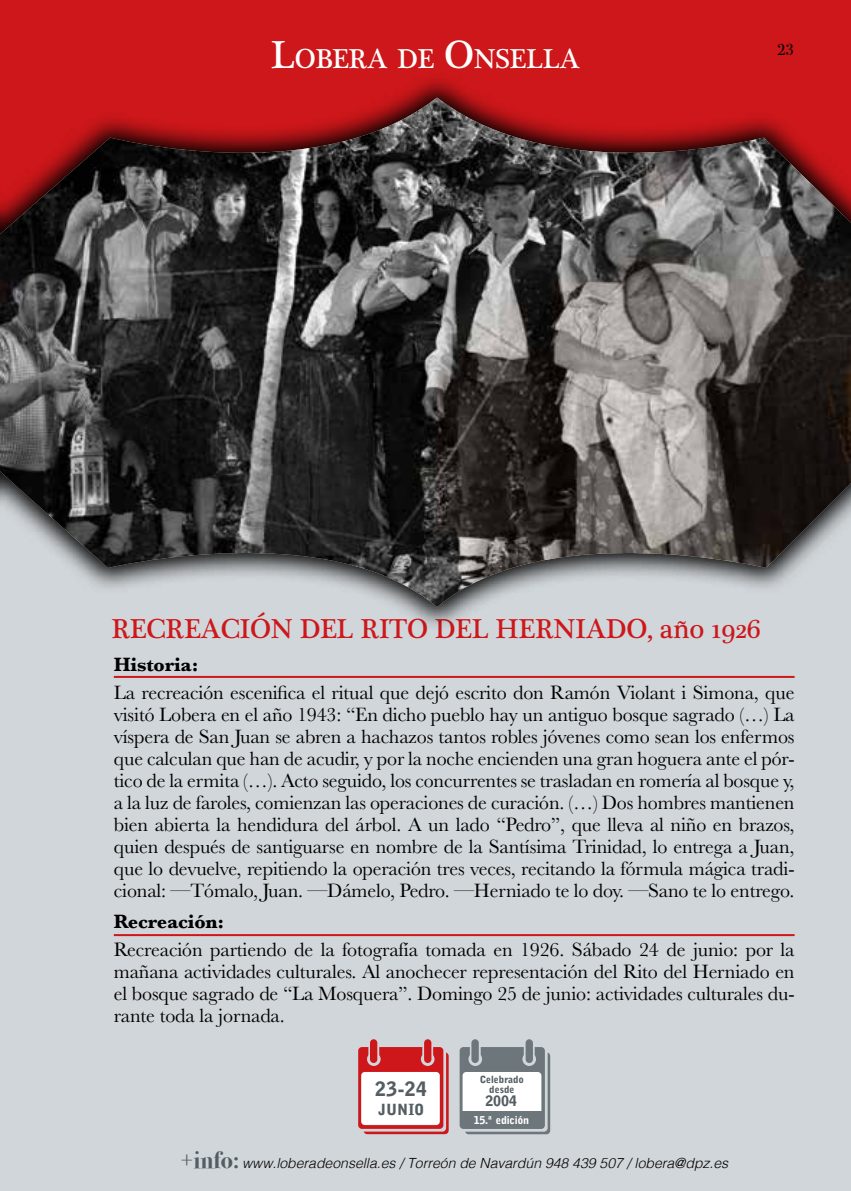
<style>
.page{position:relative;width:851px;height:1191px;background:#fff}
.page>*{position:absolute;margin:0;border:0;box-sizing:border-box;transform-origin:0 0}
.t1{font:28px "Plantagenet Cherokee";letter-spacing:-.01em;color:#cd171a}
.t2{font:28px "Plantagenet Cherokee";letter-spacing:-.015em;color:#fff}
.t3{font:20px/22px "Baskerville";letter-spacing:-.01em;color:#000;text-align:justify}
.t4{font:700 20px "Baskerville";letter-spacing:-.01em;color:#000}
.t5{font:900 19.8px "Bell Gothic Std";color:#535d62}
.t6{font:16px "Bodoni Svty Two ITCTT";color:#000}
.t7{font:900 15.4px "Bell Gothic Std";color:#535d62}
.t8{font:900 14.4px "Bell Gothic Std";color:#535d62}
.t9{font:italic 300 14px "Helvetica";color:#000}
.t10{font:900 10.8px "Bell Gothic Std";letter-spacing:-.025em;color:#fff}
.t11{font:900 9.8px/10px "Bell Gothic Std";color:#535d62;text-align:center}
.s1{font-size:40px}
.s2{font-family:"Bodoni Svty Two ITCTT";font-weight:700;font-style:normal;font-size:24px;color:#535d62}
</style>
<div class="page">
<div style="left:0;top:425px;width:850px;height:766px;background:#d1d6da"></div>
<div style="left:0;top:0;width:850px;height:268px;background:#cd171a"></div>
<hr style="left:114px;top:934px;width:680px;height:2px;background:#cd171a">
<hr style="left:114px;top:676px;width:680px;height:2px;background:#cd171a">
<img style="left:0;top:98px;width:850px;height:508px">
<div style="left:424px;top:1039px;width:7px;height:24px;background:#cd171a;border-radius:4px"></div>
<div style="left:370px;top:1039px;width:7px;height:24px;background:#cd171a;border-radius:4px"></div>
<svg style="left:358px;top:1047px;width:90px;height:87px;background:#e7a3a5"></svg>
<div style="left:525px;top:1039px;width:8px;height:24px;background:#6d767a;border-radius:4px"></div>
<div style="left:471px;top:1039px;width:7px;height:24px;background:#6d767a;border-radius:4px"></div>
<svg style="left:459px;top:1047px;width:91px;height:87px;background:#afb4b6"></svg>
<h1 class="t2" style="left:271px;top:42px;width:310px"><span class="s1">L</span>OBERA DE <span class="s1">O</span>NSELLA</h1>
<p class="t6" style="left:777px;top:36px;width:19px">23</p>
<h1 class="t1" style="left:111px;top:612px;width:651px">RECREACIÓN DEL RITO DEL HERNIADO, año 1926</h1>
<p class="t4" style="left:114px;top:651px;width:86px">Historia:</p>
<p class="t3" style="left:114px;top:682px;width:682px">La recreación escenifica el ritual que dejó escrito don Ramón Violant i Simona, que visitó Lobera en el año 1943: “En dicho pueblo hay un antiguo bosque sagrado (…) La víspera de San Juan se abren a hachazos tantos robles jóvenes como sean los enfermos que calculan que han de acudir, y por la noche encienden una gran hoguera ante el pór&shy;tico de la ermita (…). Acto seguido, los concurrentes se trasladan en romería al bosque y, a la luz de faroles, comienzan las operaciones de curación. (…) Dos hombres mantienen bien abierta la hendidura del árbol. A un lado “Pedro”, que lleva al niño en brazos, quien después de santiguarse en nombre de la Santísima Trinidad, lo entrega a Juan, que lo devuelve, repitiendo la operación tres veces, recitando la fórmula mágica tradi&shy;cional: —Tómalo, Juan. —Dámelo, Pedro. —Herniado te lo doy. —Sano te lo entrego.</p>
<p class="t4" style="left:114px;top:908px;width:112px">Recreación:</p>
<p class="t3" style="left:114px;top:939px;width:682px">Recreación partiendo de la fotografía tomada en 1926. Sábado 24 de junio: por la mañana actividades culturales. Al anochecer representación del Rito del Herniado en el bosque sagrado de “La Mosquera”. Domingo 25 de junio: actividades culturales du&shy;rante toda la jornada.</p>
<p class="t5" style="left:375px;top:1077px;width:53px">23-24</p>
<p class="t11" style="left:479px;top:1074px;width:46px">Celebrado desde</p>
<p class="t8" style="left:485px;top:1092px;width:33px">2004</p>
<p class="t10" style="left:473px;top:1114px;width:57px">15.ª edición</p>
<p class="t7" style="left:378px;top:1100px;width:47px">JUNIO</p>
<p class="t9" style="left:180px;top:1151px;width:549px"><span class="s2">+info:</span> www.loberadeonsella.es / Torreón de Navardún 948 439 507 / lobera@dpz.es</p>
</div>
